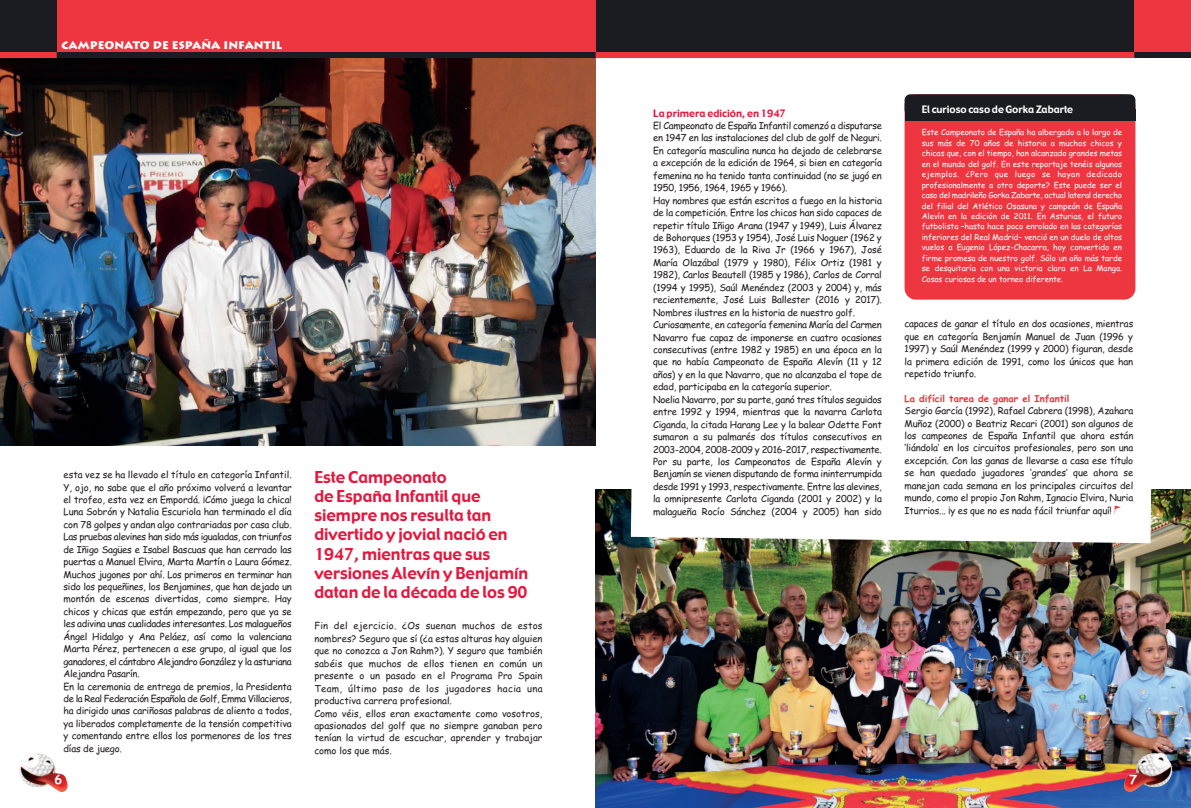
<style>
.page{position:relative;width:1191px;height:808px;background:#fff}
.page>*{position:absolute;margin:0;border:0;box-sizing:border-box;transform-origin:0 0}
.t1{font:16px/19.2px "Gadget";color:#e4183e}
.t2{font:700 12.6px "Comic Sans MS";color:#fff}
.t3{font:900 11px "Lithos";color:#fff}
.t4{font:10px "Gadget";letter-spacing:-.005em;color:#fff}
.t5{font:10px "Gadget";color:#e4183e}
.t6{font:9.5px/12.4px "Comic Sans MS";letter-spacing:-.02em;color:#231f20;text-align:justify}
.t7{font:9.5px "Comic Sans MS";color:#231f20}
.t8{font:700 9.5px "Comic Sans MS";color:#ee3640}
.t9{font:8px/10.5px "Comic Sans MS";letter-spacing:-.005em;color:#fff;text-align:justify}
</style>
<div class="page">
<img style="left:595px;top:490px;width:596px;height:318px">
<svg style="left:631px;top:489px;width:520px;height:54px"></svg>
<img style="left:0;top:58px;width:595px;height:387px">
<img style="left:1123px;top:752px;width:49px;height:40px">
<img style="left:19px;top:753px;width:49px;height:39px">
<svg style="left:1114px;top:506px;width:7px;height:9px"></svg>
<div style="left:904px;top:94px;width:231px;height:206px;background:#ee3640;border-radius:11px"></div>
<div style="left:904px;top:94px;width:231px;height:21px;background:#1a1c21;border-radius:6px"></div>
<div style="left:904px;top:110px;width:231px;height:11px;background:#1a1c21"></div>
<div style="left:1134px;top:0;width:57px;height:57px;background:#ee3640"></div>
<div style="left:595px;top:0;width:539px;height:57px;background:#1a1c21"></div>
<div style="left:57px;top:0;width:538px;height:57px;background:#ee3640"></div>
<div style="left:0;top:0;width:57px;height:57px;background:#1a1c21"></div>
<div style="left:0;top:52px;width:1191px;height:6px;background:#1a1c21"></div>
<div style="left:595px;top:52px;width:539px;height:6px;background:#ee3640"></div>
<div style="left:0;top:52px;width:57px;height:6px;background:#ee3640"></div>
<p class="t3" style="left:62px;top:38px;width:222px">CAMPEONATO DE ESPAÑA INFANTIL</p>
<p class="t7" style="left:64px;top:471px;width:230px">esta vez se ha llevado el título en categoría Infantil.</p>
<p class="t6" style="left:64px;top:482px;width:230px">Y, ojo, no sabe que el año próximo volverá a levantar el trofeo, esta vez en Empordá. ¡Cómo juega la chica!<br>Luna Sobrón y Natalia Escuriola han terminado el día con 78 golpes y andan algo contrariadas por casa club.</p>
<p class="t6" style="left:64px;top:532px;width:230px">Las pruebas alevines han sido más igualadas, con triunfos de Iñigo Sagües e Isabel Bascuas que han cerrado las puertas a Manuel Elvira, Marta Martín o Laura Gómez.<br>Muchos jugones por ahí. Los primeros en terminar han sido los pequeñines, los Benjamines, que han dejado un montón de escenas divertidas, como siempre. Hay chicos y chicas que están empezando, pero que ya se les adivina unas cualidades interesantes. Los malagueños Ángel Hidalgo y Ana Peláez, así como la valenciana Marta Pérez, pertenecen a ese grupo, al igual que los ganadores, el cántabro Alejandro González y la asturiana Alejandra Pasarín.</p>
<p class="t6" style="left:64px;top:681px;width:230px">En la ceremonia de entrega de premios, la Presidenta de la Real Federación Española de Golf, Emma Villacieros, ha dirigido unas cariñosas palabras de aliento a todos, ya liberados completamente de la tensión competitiva y comentando entre ellos los pormenores de los tres días de juego.</p>
<p class="t1" style="left:314px;top:468px;width:134px">Este Campeonato</p>
<p class="t1" style="left:314px;top:488px;width:215px">de España Infantil que siempre nos resulta tan divertido y jovial nació en<br>1947, mientras que sus versiones Alevín y Benjamín datan de la década de los 90</p>
<p class="t6" style="left:314px;top:621px;width:230px">Fin del ejercicio. ¿Os suenan muchos de estos nombres? Seguro que sí (¿a estas alturas hay alguien que no conozca a Jon Rahm?). Y seguro que también sabéis que muchos de ellos tienen en común un presente o un pasado en el Programa Pro Spain Team, último paso de los jugadores hacia una productiva carrera profesional.</p>
<p class="t6" style="left:314px;top:708px;width:230px">Como véis, ellos eran exactamente como vosotros, apasionados del golf que no siempre ganaban pero tenían la virtud de escuchar, aprender y trabajar como los que más.</p>
<p class="t5" style="left:653px;top:110px;width:134px">La primera edición, en 1947</p>
<p class="t6" style="left:653px;top:120px;width:230px">El Campeonato de España Infantil comenzó a disputarse en 1947 en las instalaciones del club de golf de Neguri.<br>En categoría masculina nunca ha dejado de celebrarse a excepción de la edición de 1964, si bien en categoría femenina no ha tenido tanta continuidad (no se jugó en 1950, 1956, 1964, 1965 y 1966).</p>
<p class="t6" style="left:653px;top:195px;width:230px">Hay nombres que están escritos a fuego en la historia de la competición. Entre los chicos han sido capaces de repetir título Iñigo Arana (1947 y 1949), Luis Álvarez de Bohorques (1953 y 1954), José Luis Noguer (1962 y 1963), Eduardo de la Riva Jr (1966 y 1967), José María Olazábal (1979 y 1980), Félix Ortiz (1981 y 1982), Carlos Beautell (1985 y 1986), Carlos de Corral (1994 y 1995), Saúl Menéndez (2003 y 2004) y, más recientemente, José Luis Ballester (2016 y 2017).<br>Nombres ilustres en la historia de nuestro golf.</p>
<p class="t6" style="left:653px;top:319px;width:230px">Curiosamente, en categoría femenina María del Carmen Navarro fue capaz de imponerse en cuatro ocasiones consecutivas (entre 1982 y 1985) en una época en la que no había Campeonato de España Alevín (11 y 12 años) y en la que Navarro, que no alcanzaba el tope de edad, participaba en la categoría superior.</p>
<p class="t6" style="left:653px;top:394px;width:230px">Noelia Navarro, por su parte, ganó tres títulos seguidos entre 1992 y 1994, mientras que la navarra Carlota Ciganda, la citada Harang Lee y la balear Odette Font sumaron a su palmarés dos títulos consecutivos en 2003-2004, 2008-2009 y 2016-2017, respectivamente.</p>
<p class="t6" style="left:653px;top:456px;width:230px">Por su parte, los Campeonatos de España Alevín y Benjamín se vienen disputando de forma ininterrumpida desde 1991 y 1993, respectivamente. Entre las alevines, la omnipresente Carlota Ciganda (2001 y 2002) y la malagueña Rocío Sánchez (2004 y 2005) han sido</p>
<p class="t4" style="left:921px;top:105px;width:153px">El curioso caso de Gorka Zabarte</p>
<p class="t9" style="left:921px;top:128px;width:202px">Este Campeonato de España ha albergado a lo largo de sus más de 70 años de historia a muchos chicos y chicas que, con el tiempo, han alcanzado grandes metas en el mundo del golf. En este reportaje tenéis algunos ejemplos. ¿Pero que luego se hayan dedicado profesionalmente a otro deporte? Este puede ser el caso del madrileño Gorka Zabarte, actual lateral derecho del filial del Atlético Osasuna y campeón de España Alevín en la edición de 2011. En Asturias, el futuro futbolista –hasta hace poco enrolado en las categorías inferiores del Real Madrid– venció en un duelo de altos vuelos a Eugenio López-Chacarra, hoy convertido en firme promesa de nuestro golf. Sólo un año más tarde se desquitaría con una victoria clara en La Manga.<br>Cosas curiosas de un torneo diferente.</p>
<p class="t6" style="left:904px;top:319px;width:230px">capaces de ganar el título en dos ocasiones, mientras que en categoría Benjamín Manuel de Juan (1996 y 1997) y Saúl Menéndez (1999 y 2000) figuran, desde la primera edición de 1991, como los únicos que han repetido triunfo.</p>
<p class="t8" style="left:904px;top:394px;width:166px">La difícil tarea de ganar el Infantil</p>
<p class="t6" style="left:904px;top:405px;width:230px">Sergio García (1992), Rafael Cabrera (1998), Azahara Muñoz (2000) o Beatriz Recari (2001) son algunos de los campeones de España Infantil que ahora están ‘liándola’ en los circuitos profesionales, pero son una excepción. Con las ganas de llevarse a casa ese título se han quedado jugadores ‘grandes’ que ahora se manejan cada semana en los principales circuitos del mundo, como el propio Jon Rahm, Ignacio Elvira, Nuria Iturrios... ¡y es que no es nada fácil triunfar aquí!</p>
<p class="t2" style="left:55px;top:774px;width:9px">6</p>
<p class="t2" style="left:1129px;top:774px;width:9px">7</p>
</div>
